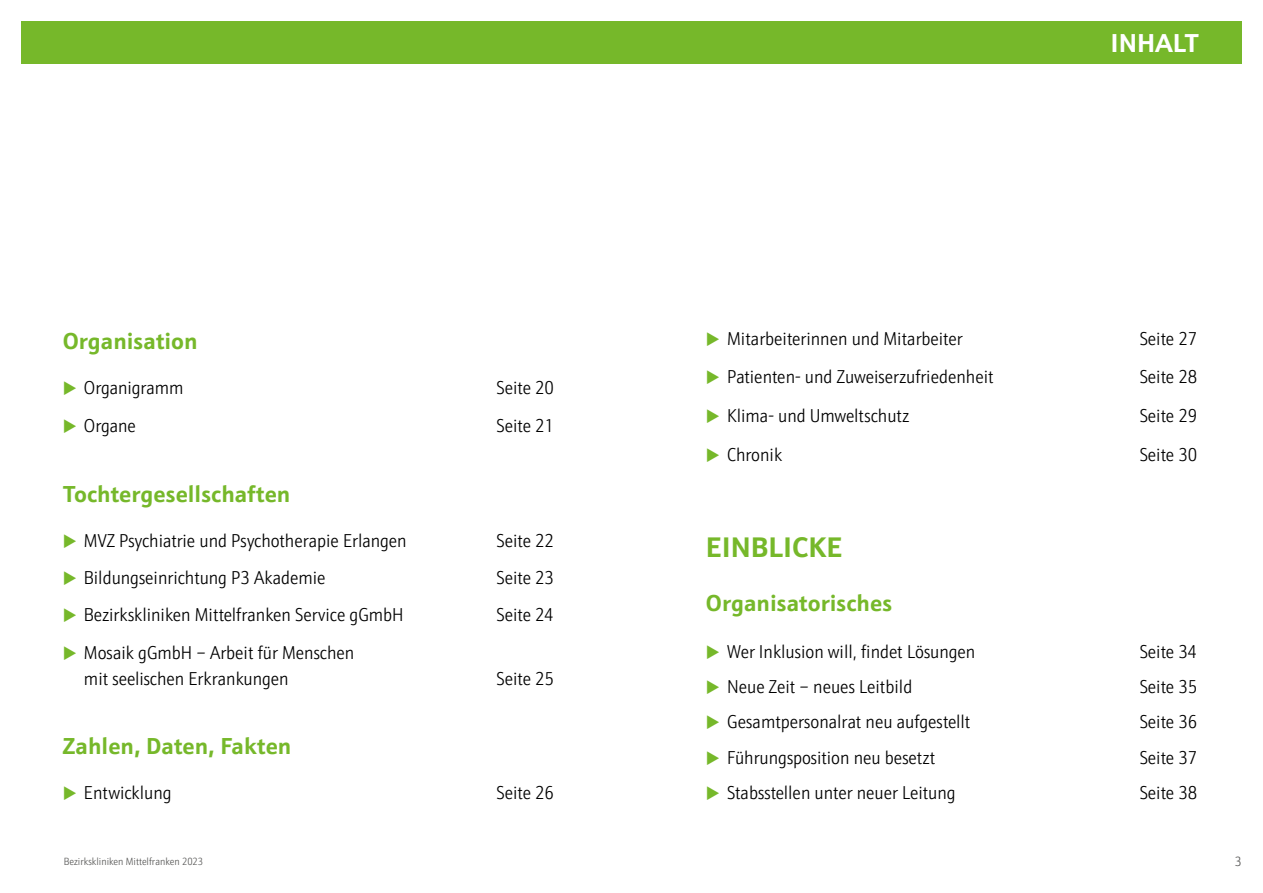
<style>
.page{position:relative;width:1263px;height:893px;background:#fff}
.page>*{position:absolute;margin:0;border:0;box-sizing:border-box;transform-origin:0 0}
.H2_-_Inhalt_gruen_Abstand_nach{font:700 28.5px "Schnebel Sans ME";color:#76b82a}
.t1{font:700 26.1px "Schnebel Sans ME";color:#fff}
.H3_-_Inhalt_gruen{font:700 23.25px "Schnebel Sans ME";color:#76b82a}
.t2{font:300 18.75px/25.5px "Schnebel Sans ME Cond";color:#000}
.t3{font:300 13.5px "Schnebel Sans ME Cond";color:#575756}
.t4{font:300 10.5px "Schnebel Sans ME Cond";color:#575756}
</style>
<div class="page">
<div style="left:21px;top:21px;width:1221px;height:43px;background:#76b82a"></div>
<h3 class="H3_-_Inhalt_gruen" style="left:63px;top:321px;width:137px">Organisation</h3>
<p class="t2" style="left:84px;top:375px;width:101px">Organigramm</p>
<p class="t2" style="left:496px;top:375px;width:59px">Seite 20</p>
<p class="t2" style="left:84px;top:413px;width:54px">Organe</p>
<p class="t2" style="left:496px;top:413px;width:59px">Seite 21</p>
<h3 class="H3_-_Inhalt_gruen" style="left:63px;top:475px;width:229px">Tochtergesellschaften</h3>
<p class="t2" style="left:84px;top:528px;width:324px">MVZ Psychiatrie und Psychotherapie Erlangen</p>
<p class="t2" style="left:496px;top:528px;width:59px">Seite 22</p>
<p class="t2" style="left:84px;top:565px;width:243px">Bildungseinrichtung P3 Akademie</p>
<p class="t2" style="left:496px;top:565px;width:59px">Seite 23</p>
<p class="t2" style="left:84px;top:602px;width:321px">Bezirkskliniken Mittelfranken Service gGmbH</p>
<p class="t2" style="left:496px;top:602px;width:59px">Seite 24</p>
<p class="t2" style="left:84px;top:640px;width:272px">Mosaik gGmbH – Arbeit für Menschen mit seelischen Erkrankungen</p>
<p class="t2" style="left:496px;top:666px;width:59px">Seite 25</p>
<h3 class="H3_-_Inhalt_gruen" style="left:63px;top:727px;width:230px">Zahlen, Daten, Fakten</h3>
<p class="t2" style="left:84px;top:780px;width:89px">Entwicklung</p>
<p class="t2" style="left:496px;top:780px;width:59px">Seite 26</p>
<h2 class="t1" style="left:1110px;top:21px;width:90px">INHALT</h2>
<p class="t2" style="left:727px;top:326px;width:237px">Mitarbeiterinnen und Mitarbeiter</p>
<p class="t2" style="left:1140px;top:326px;width:59px">Seite 27</p>
<p class="t2" style="left:727px;top:364px;width:268px">Patienten- und Zuweiserzufriedenheit</p>
<p class="t2" style="left:1140px;top:364px;width:59px">Seite 28</p>
<p class="t2" style="left:727px;top:403px;width:184px">Klima- und Umweltschutz</p>
<p class="t2" style="left:1140px;top:403px;width:59px">Seite 29</p>
<p class="t2" style="left:727px;top:442px;width:57px">Chronik</p>
<p class="t2" style="left:1140px;top:442px;width:59px">Seite 30</p>
<h2 class="H2_-_Inhalt_gruen_Abstand_nach" style="left:706px;top:524px;width:138px">EINBLICKE</h2>
<h3 class="H3_-_Inhalt_gruen" style="left:706px;top:584px;width:188px">Organisatorisches</h3>
<p class="t2" style="left:727px;top:639px;width:250px">Wer Inklusion will, findet Lösungen</p>
<p class="t2" style="left:1140px;top:639px;width:59px">Seite 34</p>
<p class="t2" style="left:727px;top:674px;width:187px">Neue Zeit – neues Leitbild</p>
<p class="t2" style="left:1140px;top:674px;width:59px">Seite 35</p>
<p class="t2" style="left:727px;top:709px;width:245px">Gesamtpersonalrat neu aufgestellt</p>
<p class="t2" style="left:1140px;top:709px;width:59px">Seite 36</p>
<p class="t2" style="left:727px;top:745px;width:210px">Führungsposition neu besetzt</p>
<p class="t2" style="left:1140px;top:745px;width:59px">Seite 37</p>
<p class="t2" style="left:727px;top:780px;width:230px">Stabsstellen unter neuer Leitung</p>
<p class="t2" style="left:1140px;top:780px;width:59px">Seite 38</p>
<p class="t4" style="left:64px;top:854px;width:141px">Bezirkskliniken Mittelfranken 2023</p>
<p class="t3" style="left:1235px;top:852px;width:8px">3</p>
</div>
